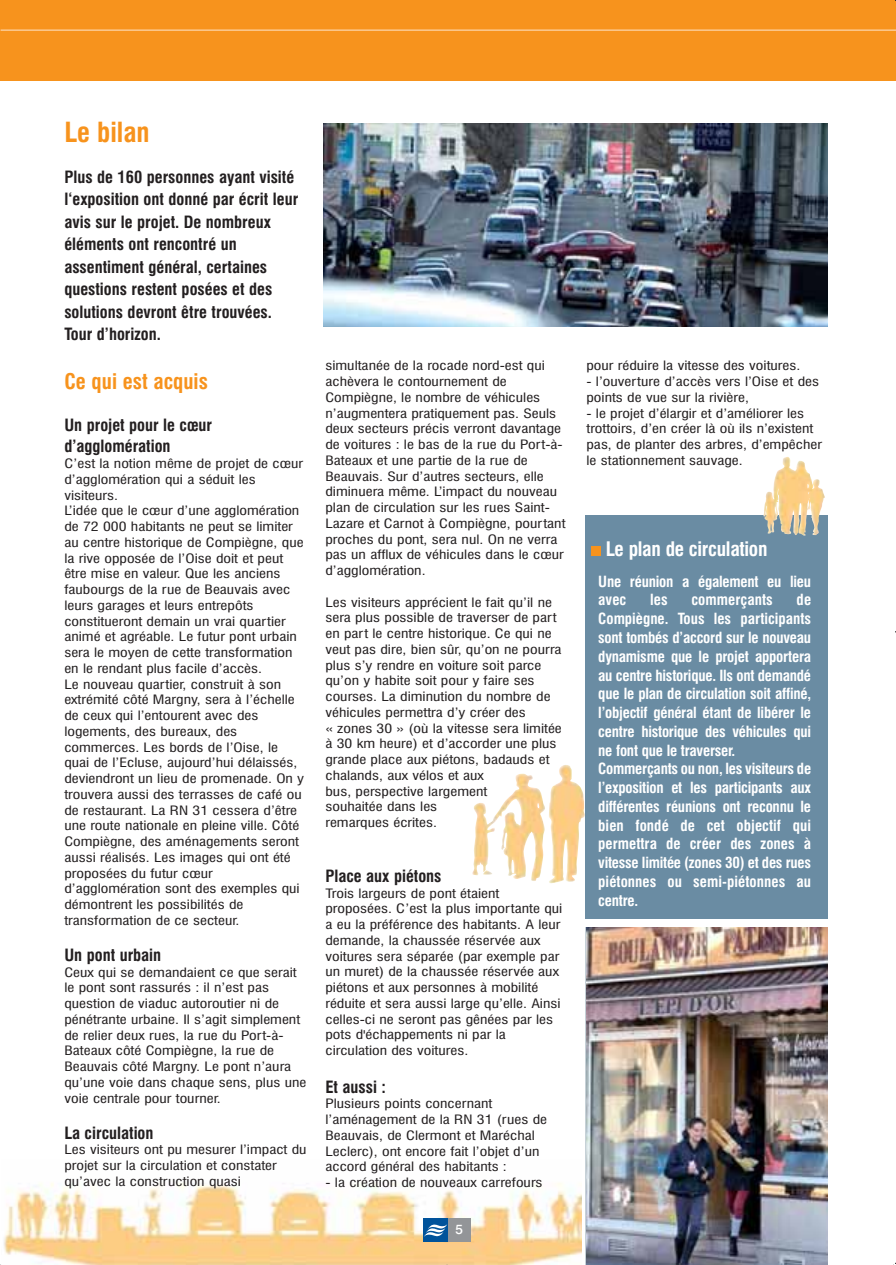
<style>
.page{position:relative;width:896px;height:1265px;background:#fff}
.page>*{position:absolute;margin:0;border:0;box-sizing:border-box;transform-origin:0 0}
.t1{font:700 condensed 27px "Swiss 721 BT";color:#f7931d}
.t2{font:700 condensed 21px "Swiss 721 BT";color:#f7931d}
.t3{font:700 condensed 19.5px "Swiss 721 BT";letter-spacing:-.015em;color:#fff}
.t4{font:700 condensed 16.5px/22.5px "Swiss 721 BT";color:#231f20}
.t5{font:700 condensed 15px/18.8px "Swiss 721 BT";letter-spacing:-.015em;color:#fff}
.t6{font:700 condensed 15px "Swiss 721 BT";letter-spacing:.005em;color:#fff}
.t7{font:500 13.5px "Swiss 721 BT";color:#fff}
.t8{font:condensed 12.6px/15.8px "Swiss 721 BT";color:#231f20;scale:1.25 1}
</style>
<div class="page">
<img style="left:0;top:0;width:896px;height:1265px">
<h1 class="t1" style="left:64px;top:119px;width:87px">Le bilan</h1>
<p class="t4" style="left:64px;top:166px;width:235px">Plus de 160 personnes ayant visité l‘exposition ont donné par écrit leur avis sur le projet. De nombreux éléments ont rencontré un assentiment général, certaines questions restent posées et des solutions devront être trouvées.<br>Tour d’horizon.</p>
<h2 class="t2" style="left:64px;top:372px;width:145px">Ce qui est acquis</h2>
<h3 class="t4" style="left:64px;top:416px;width:149px;line-height:21px">Un projet pour le cœur d’agglomération</h3>
<p class="t8" style="left:64px;top:456px;width:193px">C’est la notion même de projet de cœur d’agglomération qui a séduit les visiteurs.<br>L’idée que le cœur d’une agglomération de 72 000 habitants ne peut se limiter au centre historique de Compiègne, que la rive opposée de l’Oise doit et peut être mise en valeur. Que les anciens faubourgs de la rue de Beauvais avec leurs garages et leurs entrepôts constitueront demain un vrai quartier animé et agréable. Le futur pont urbain sera le moyen de cette transformation en le rendant plus facile d’accès.<br>Le nouveau quartier, construit à son extrémité côté Margny, sera à l’échelle de ceux qui l’entourent avec des logements, des bureaux, des commerces. Les bords de l’Oise, le quai de l’Ecluse, aujourd’hui délaissés, deviendront un lieu de promenade. On y trouvera aussi des terrasses de café ou de restaurant. La RN 31 cessera d’être une route nationale en pleine ville. Côté Compiègne, des aménagements seront aussi réalisés. Les images qui ont été proposées du futur cœur d’agglomération sont des exemples qui démontrent les possibilités de transformation de ce secteur.</p>
<h3 class="t4" style="left:64px;top:945px;width:98px">Un pont urbain</h3>
<p class="t8" style="left:64px;top:965px;width:195px">Ceux qui se demandaient ce que serait le pont sont rassurés : il n’est pas question de viaduc autoroutier ni de pénétrante urbaine. Il s’agit simplement de relier deux rues, la rue du Port-à-Bateaux côté Compiègne, la rue de Beauvais côté Margny. Le pont n’aura qu’une voie dans chaque sens, plus une voie centrale pour tourner.</p>
<h3 class="t4" style="left:64px;top:1122px;width:91px">La circulation</h3>
<p class="t8" style="left:64px;top:1143px;width:195px">Les visiteurs ont pu mesurer l’impact du projet sur la circulation et constater qu’avec la construction quasi</p>
<p class="t8" style="left:325px;top:359px;width:194px">simultanée de la rocade nord-est qui achèvera le contournement de Compiègne, le nombre de véhicules n’augmentera pratiquement pas. Seuls deux secteurs précis verront davantage de voitures : le bas de la rue du Port-à-Bateaux et une partie de la rue de Beauvais. Sur d’autres secteurs, elle diminuera même. L’impact du nouveau plan de circulation sur les rues Saint-Lazare et Carnot à Compiègne, pourtant proches du pont, sera nul. On ne verra pas un afflux de véhicules dans le cœur d’agglomération.</p>
<p class="t8" style="left:325px;top:595px;width:191px">Les visiteurs apprécient le fait qu’il ne sera plus possible de traverser de part en part le centre historique. Ce qui ne veut pas dire, bien sûr, qu’on ne pourra plus s’y rendre en voiture soit parce qu’on y habite soit pour y faire ses courses. La diminution du nombre de véhicules permettra d’y créer des<br>« zones 30 » (où la vitesse sera limitée à 30 km heure) et d’accorder une plus grande place aux piétons, badauds et chalands, aux vélos et aux<br>bus, perspective largement<br>souhaitée dans les<br>remarques écrites.</p>
<h3 class="t4" style="left:325px;top:865px;width:118px">Place aux piétons</h3>
<p class="t8" style="left:325px;top:886px;width:191px">Trois largeurs de pont étaient proposées. C’est la plus importante qui a eu la préférence des habitants. A leur demande, la chaussée réservée aux voitures sera séparée (par exemple par un muret) de la chaussée réservée aux piétons et aux personnes à mobilité réduite et sera aussi large qu’elle. Ainsi celles-ci ne seront pas gênées par les pots d'échappements ni par la circulation des voitures.</p>
<h3 class="t4" style="left:325px;top:1076px;width:62px">Et aussi :</h3>
<p class="t8" style="left:325px;top:1097px;width:179px">Plusieurs points concernant l’aménagement de la RN 31 (rues de Beauvais, de Clermont et Maréchal Leclerc), ont encore fait l’objet d’un accord général des habitants :</p>
<p class="t8" style="left:325px;top:1175px;width:175px">- la création de nouveaux carrefours</p>
<p class="t7" style="left:456px;top:1222px;width:9px">5</p>
<p class="t8" style="left:586px;top:359px;width:173px">pour réduire la vitesse des voitures.</p>
<p class="t8" style="left:586px;top:374px;width:188px">- l’ouverture d’accès vers l’Oise et des points de vue sur la rivière,</p>
<p class="t8" style="left:586px;top:406px;width:190px">- le projet d’élargir et d’améliorer les trottoirs, d’en créer là où ils n’existent pas, de planter des arbres, d’empêcher le stationnement sauvage.</p>
<h3 class="t3" style="left:606px;top:539px;width:163px">Le plan de circulation</h3>
<p class="t5" style="left:598px;top:573px;width:214px">Une réunion a également eu lieu avec</p>
<p class="t5" style="left:598px;top:592px;width:214px;text-indent:198px">de<br>Compiègne. Tous les participants sont tombés d’accord sur le nouveau dynamisme que le projet apportera au centre historique. Ils ont demandé que le plan de circulation soit affiné, l’objectif général étant de libérer le centre historique des véhicules qui ne font que le traverser.<br>Commerçants ou non, les visiteurs de l’exposition et les participants aux différentes réunions ont reconnu le bien fondé de cet objectif qui permettra de créer des zones à vitesse limitée (zones 30) et des rues piétonnes ou semi-piétonnes au centre.</p>
<p class="t5" style="left:650px;top:592px;width:19px">les</p>
<p class="t6" style="left:691px;top:593px;width:83px">commerçants</p>
</div>
